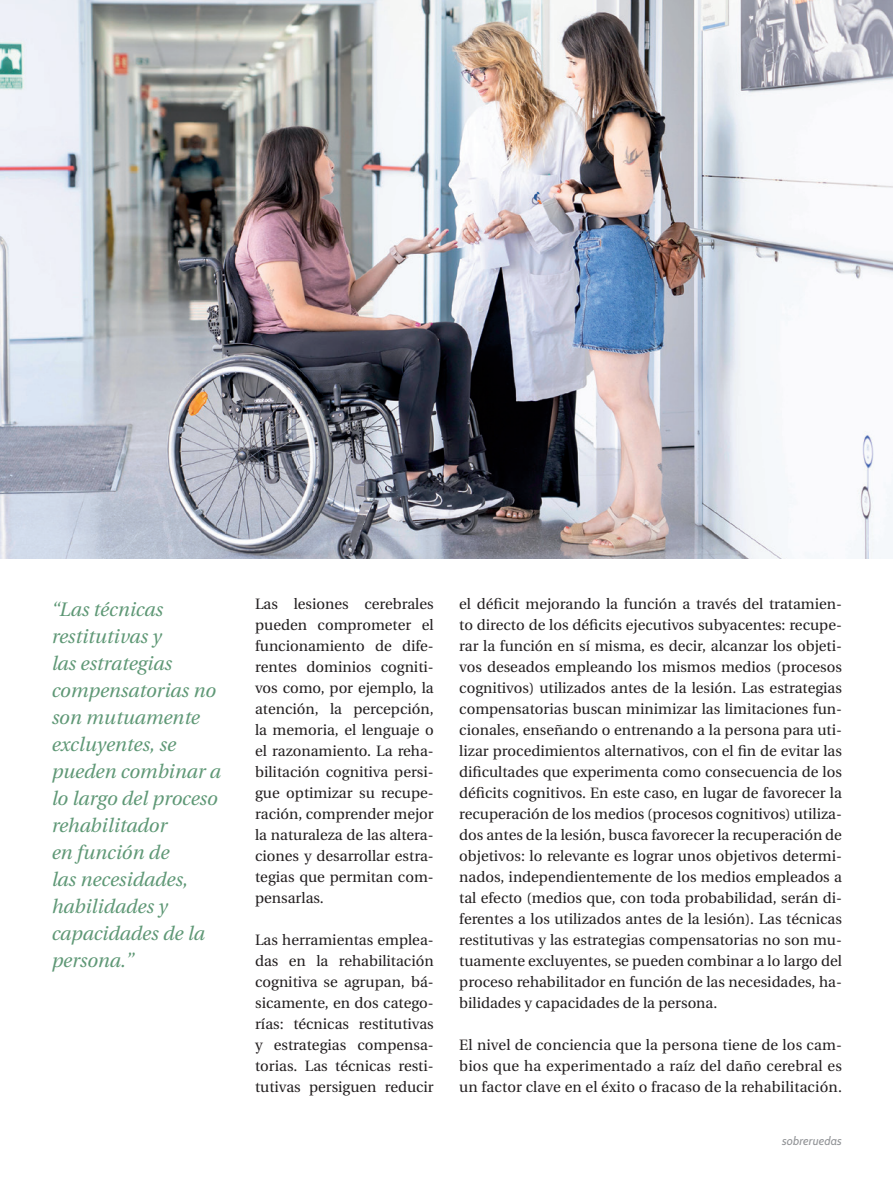
<style>
.page{position:relative;width:893px;height:1195px;background:#fff}
.page>*{position:absolute;margin:0;border:0;box-sizing:border-box;transform-origin:0 0}
._8_DESTACAT{font:italic 19.5px/27px "Utopia";color:#5f9876}
._7_COS_PRINCIPAL{font:15px/21px "Utopia";color:#231f20;text-align:justify}
.t1{font:italic 12px "Cabin";letter-spacing:.01em;color:#939598}
</style>
<div class="page">
<img style="left:0;top:0;width:893px;height:558px">
<p class="_8_DESTACAT" style="left:51px;top:596px;width:171px">“Las técnicas restitutivas y<br>las estrategias compensatorias no son mutuamente excluyentes, se pueden combinar a lo largo del proceso rehabilitador<br>en función de<br>las necesidades, habilidades y capacidades de la persona.”</p>
<p class="_7_COS_PRINCIPAL" style="left:255px;top:594px;width:180px">Las lesiones cerebrales pueden comprometer el funcionamiento de dife&shy;rentes dominios cogniti&shy;vos como, por ejemplo, la atención, la percepción, la memoria, el lenguaje o el razonamiento. La reha&shy;bilitación cognitiva persi&shy;gue optimizar su recupe&shy;ración, comprender mejor la naturaleza de las altera&shy;ciones y desarrollar estra&shy;tegias que permitan com&shy;pensarlas.</p>
<p class="_7_COS_PRINCIPAL" style="left:255px;top:930px;width:180px">Las herramientas emplea&shy;das en la rehabilitación cognitiva se agrupan, bá&shy;sicamente, en dos catego&shy;rías: técnicas restitutivas y estrategias compensa&shy;torias. Las técnicas resti&shy;tutivas persiguen reducir</p>
<p class="_7_COS_PRINCIPAL" style="left:459px;top:594px;width:384px">el déficit mejorando la función a través del tratamien&shy;to directo de los déficits ejecutivos subyacentes: recupe&shy;rar la función en sí misma, es decir, alcanzar los objeti&shy;vos deseados empleando los mismos medios (procesos cognitivos) utilizados antes de la lesión. Las estrategias compensatorias buscan minimizar las limitaciones fun&shy;cionales, enseñando o entrenando a la persona para uti&shy;lizar procedimientos alternativos, con el fin de evitar las dificultades que experimenta como consecuencia de los déficits cognitivos. En este caso, en lugar de favorecer la recuperación de los medios (procesos cognitivos) utiliza&shy;dos antes de la lesión, busca favorecer la recuperación de objetivos: lo relevante es lograr unos objetivos determi&shy;nados, independientemente de los medios empleados a tal efecto (medios que, con toda probabilidad, serán di&shy;ferentes a los utilizados antes de la lesión). Las técnicas restitutivas y las estrategias compensatorias no son mu&shy;tuamente excluyentes, se pueden combinar a lo largo del proceso rehabilitador en función de las necesidades, ha&shy;bilidades y capacidades de la persona.</p>
<p class="_7_COS_PRINCIPAL" style="left:459px;top:1035px;width:384px">El nivel de conciencia que la persona tiene de los cam&shy;bios que ha experimentado a raíz del daño cerebral es un factor clave en el éxito o fracaso de la rehabilitación.</p>
<p class="t1" style="left:782px;top:1133px;width:61px">sobreruedas</p>
</div>
